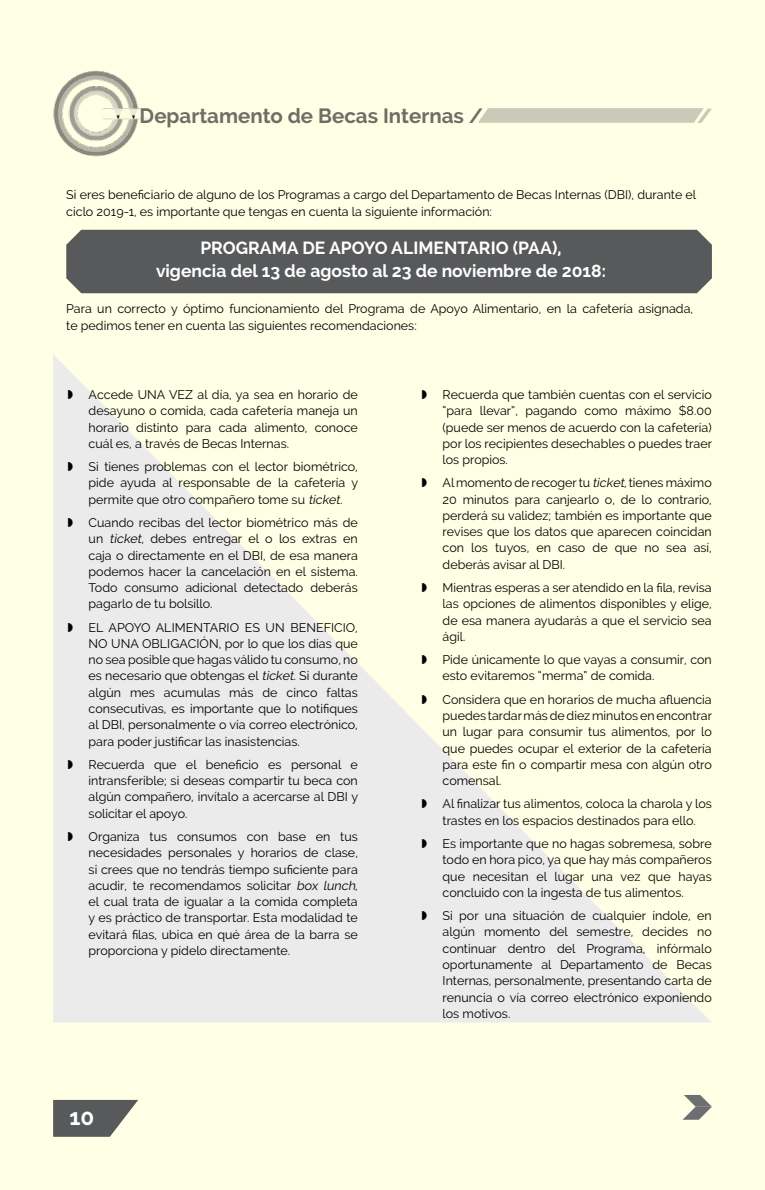
<style>
.page{position:relative;width:765px;height:1190px;background:#fff}
.page>*{position:absolute;margin:0;border:0;box-sizing:border-box;transform-origin:0 0}
.t1{font:700 22.5px "Raleway";color:#fff}
.t2{font:700 20.5px "Raleway";color:#6d6e71}
.t3{font:700 17.5px/22.5px "Raleway";color:#fff;text-align:center}
.t4{font:12.5px/16.2px "Raleway";color:#000;text-align:justify}
.s1{font-style:italic}
</style>
<div class="page">
<div style="left:1px;top:0;width:764px;height:1189px;background:#ffffe5"></div>
<hr style="left:764px;top:0;width:1px;height:1189px;background:#ffff7f">
<svg style="left:53px;top:355px;width:658px;height:667px;fill:#ededea"></svg>
<div style="left:66px;top:230px;width:646px;height:63px;background:#58595b"></div>
<svg style="left:53px;top:1099px;width:85px;height:37px"></svg>
<img style="left:53px;top:70px;width:95px;height:87px">
<svg style="left:478px;top:108px;width:234px;height:15px;background:#cdceba"></svg>
<svg style="left:683px;top:1095px;width:29px;height:24px"></svg>
<svg style="left:422px;top:390px;width:5px;height:9px"></svg>
<svg style="left:422px;top:478px;width:5px;height:9px"></svg>
<svg style="left:422px;top:582px;width:5px;height:10px"></svg>
<svg style="left:422px;top:655px;width:5px;height:9px"></svg>
<svg style="left:422px;top:694px;width:5px;height:9px"></svg>
<svg style="left:422px;top:799px;width:5px;height:9px"></svg>
<svg style="left:422px;top:838px;width:5px;height:9px"></svg>
<svg style="left:422px;top:910px;width:5px;height:10px"></svg>
<svg style="left:68px;top:390px;width:5px;height:9px"></svg>
<svg style="left:68px;top:462px;width:5px;height:9px"></svg>
<svg style="left:68px;top:517px;width:5px;height:10px"></svg>
<svg style="left:68px;top:622px;width:5px;height:9px"></svg>
<svg style="left:68px;top:759px;width:5px;height:9px"></svg>
<svg style="left:68px;top:831px;width:5px;height:9px"></svg>
<h2 class="t2" style="left:140px;top:104px;width:345px">Departamento de Becas Internas /</h2>
<p class="t4" style="left:66px;top:187px;width:631px">Si eres beneficiario de alguno de los Programas a cargo del Departamento de Becas Internas (DBI), durante el ciclo 2019-1, es importante que tengas en cuenta la siguiente información:</p>
<h3 class="t3" style="left:156px;top:237px;width:451px">PROGRAMA DE APOYO ALIMENTARIO (PAA),<br>vigencia del 13 de agosto al 23 de noviembre de 2018:</h3>
<p class="t4" style="left:66px;top:301px;width:628px">Para un correcto y óptimo funcionamiento del Programa de Apoyo Alimentario, en la cafetería asignada, te pedimos tener en cuenta las siguientes recomendaciones:</p>
<p class="t4" style="left:89px;top:386px;width:271px">Accede UNA VEZ al día, ya sea en horario de desayuno o comida, cada cafetería maneja un horario distinto para cada alimento, conoce cuál es, a través de Becas Internas.</p>
<p class="t4" style="left:89px;top:458px;width:271px">Si tienes problemas con el lector biométrico, pide ayuda al responsable de la cafetería y permite que otro compañero tome su <span class="s1">ticket</span>.</p>
<p class="t4" style="left:89px;top:514px;width:271px">Cuando recibas del lector biométrico más de un <span class="s1">ticket</span>, debes entregar el o los extras en caja o directamente en el DBI, de esa manera podemos hacer la cancelación en el sistema.<br>Todo consumo adicional detectado deberás pagarlo de tu bolsillo.</p>
<p class="t4" style="left:89px;top:619px;width:271px">EL APOYO ALIMENTARIO ES UN BENEFICIO, NO UNA OBLIGACIÓN, por lo que los días que no sea posible que hagas válido tu consumo, no es necesario que obtengas el <span class="s1">ticket.</span>Si durante algún mes acumulas más de cinco faltas consecutivas, es importante que lo notifiques al DBI, personalmente o vía correo electrónico, para poder justificar las inasistencias.</p>
<p class="t4" style="left:89px;top:756px;width:271px">Recuerda que el beneficio es personal e intransferible; si deseas compartir tu beca con algún compañero, invítalo a acercarse al DBI y solicitar el apoyo.</p>
<p class="t4" style="left:89px;top:828px;width:271px">Organiza tus consumos con base en tus necesidades personales y horarios de clase, si crees que no tendrás tiempo suficiente para acudir, te recomendamos solicitar <span class="s1">box lunch</span>, el cual trata de igualar a la comida completa y es práctico de transportar. Esta modalidad te evitará filas, ubica en qué área de la barra se proporciona y pídelo directamente.</p>
<h1 class="t1" style="left:69px;top:1104px;width:26px">10</h1>
<p class="t4" style="left:443px;top:386px;width:271px">Recuerda que también cuentas con el servicio “para llevar”, pagando como máximo $8.00 (puede ser menos de acuerdo con la cafetería) por los recipientes desechables o puedes traer los propios.</p>
<p class="t4" style="left:443px;top:474px;width:271px">Al momento de recoger tu <span class="s1">ticket,</span>tienes máximo 20 minutos para canjearlo o, de lo contrario, perderá su validez; también es importante que revises que los datos que aparecen coincidan con los tuyos, en caso de que no sea así, deberás avisar al DBI.</p>
<p class="t4" style="left:443px;top:579px;width:271px">Mientras esperas a ser atendido en la fila, revisa las opciones de alimentos disponibles y elige, de esa manera ayudarás a que el servicio sea ágil.</p>
<p class="t4" style="left:443px;top:651px;width:271px">Pide únicamente lo que vayas a consumir, con esto evitaremos “merma” de comida.</p>
<p class="t4" style="left:443px;top:691px;width:271px">Considera que en horarios de mucha afluencia puedes tardar más de diez minutos en encontrar un lugar para consumir tus alimentos, por lo que puedes ocupar el exterior de la cafetería para este fin o compartir mesa con algún otro comensal.</p>
<p class="t4" style="left:443px;top:795px;width:271px">Al finalizar tus alimentos, coloca la charola y los trastes en los espacios destinados para ello.</p>
<p class="t4" style="left:443px;top:835px;width:271px">Es importante que no hagas sobremesa, sobre todo en hora pico, ya que hay más compañeros que necesitan el lugar una vez que hayas concluido con la ingesta de tus alimentos.</p>
<p class="t4" style="left:443px;top:907px;width:271px">Si por una situación de cualquier índole, en algún momento del semestre, decides no continuar dentro del Programa, infórmalo oportunamente al Departamento de Becas Internas, personalmente, presentando carta de renuncia o vía correo electrónico exponiendo los motivos.</p>
</div>
